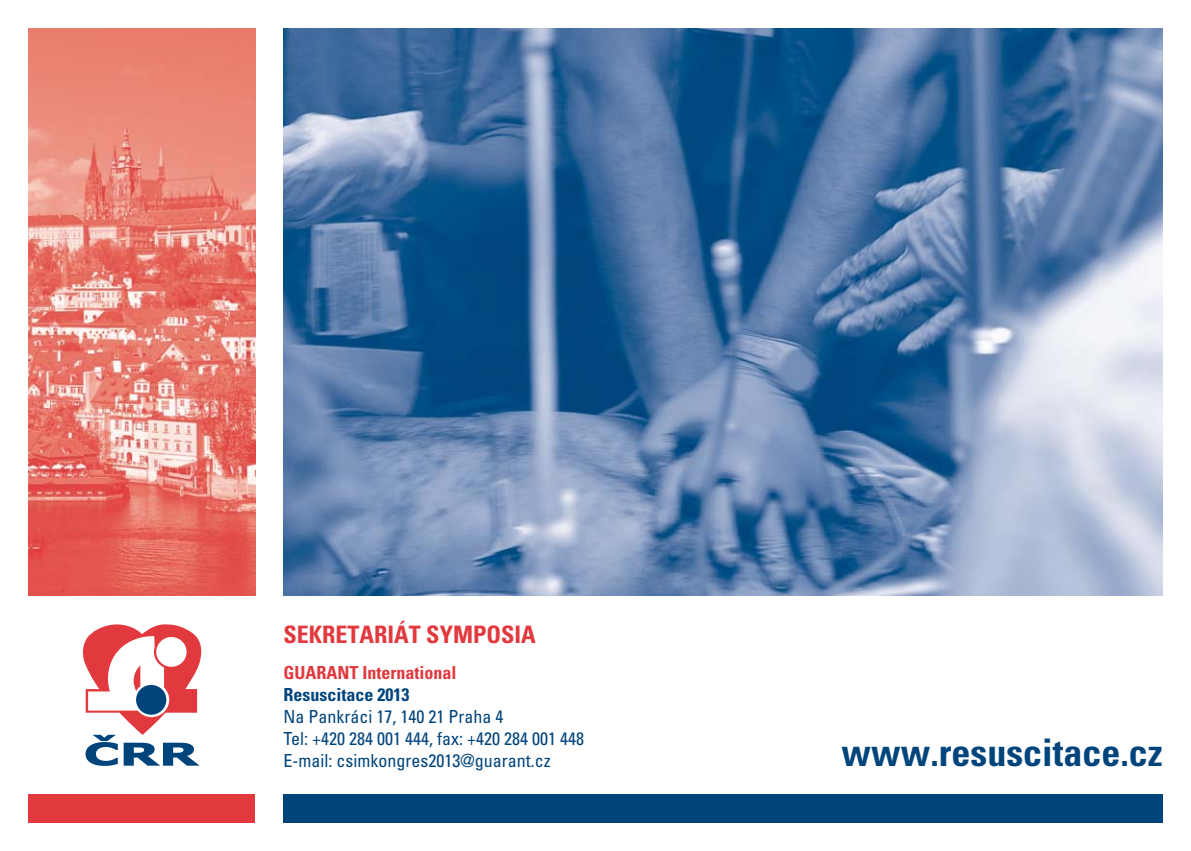
<style>
.page{position:relative;width:1191px;height:851px;background:#fff}
.page>*{position:absolute;margin:0;border:0;box-sizing:border-box;transform-origin:0 0}
.t1{font:700 condensed 38px "Univers CE";color:#00447c}
.t2{font:700 condensed 24px "Univers CE";color:#e1393e}
.t3{font:condensed 18px/22px "Univers CE";color:#00447c}
.t4{font:700 condensed 18px "Univers CE";color:#e1393e}
.t5{font:700 condensed 18px "Univers CE";color:#00447c}
</style>
<div class="page">
<div style="left:283px;top:794px;width:879px;height:28px;background:#00447c"></div>
<div style="left:28px;top:794px;width:227px;height:28px;background:#e1393e"></div>
<img style="left:283px;top:28px;width:879px;height:567px">
<img style="left:28px;top:28px;width:227px;height:567px">
<svg style="left:82px;top:624px;width:120px;height:141px"></svg>
<div style="left:136px;top:684px;width:30px;height:30px;background:#00447c;border-radius:50%"></div>
<h2 class="t2" style="left:283px;top:625px;width:254px">SEKRETARIÁT SYMPOSIA</h2>
<p class="t4" style="left:283px;top:665px;width:175px">GUARANT International</p>
<p class="t5" style="left:283px;top:687px;width:127px">Resuscitace 2013</p>
<p class="t3" style="left:283px;top:706px;width:302px">Na Pankráci 17, 140 21 Praha 4<br>Tel: +420 284 001 444, fax: +420 284 001 448<br>E-mail: csimkongres2013@guarant.cz</p>
<h1 class="t1" style="left:841px;top:739px;width:322px">www.resuscitace.cz</h1>
</div>
